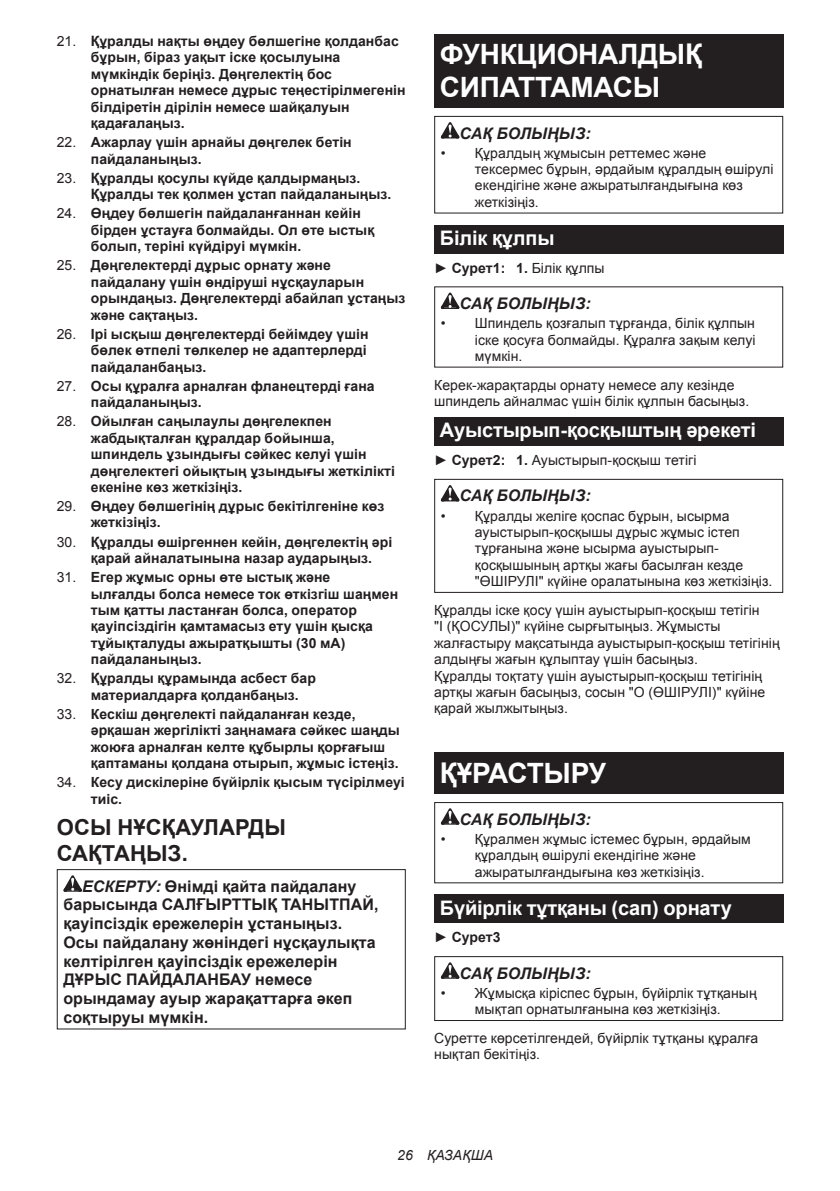
<style>
.page{position:relative;width:840px;height:1191px;background:#fff}
.page>*{position:absolute;margin:0;border:0;box-sizing:border-box;transform-origin:0 0}
.t1{font:700 28px/32.8px "Arial";letter-spacing:-.01em;color:#fff}
.t2{font:700 22px/25.8px "Arial";letter-spacing:.005em;color:#231f20}
.t3{font:700 20px "Arial";letter-spacing:-.01em;color:#fff}
.t4{font:700 16px/18.8px "Arial";letter-spacing:.005em;color:#231f20}
.t5{font:italic 700 16px "Arial";letter-spacing:.005em;color:#231f20}
.t6{font:700 14px/16.4px "Arial";letter-spacing:.005em;color:#231f20}
.t7{font:14px/16.4px "Arial";letter-spacing:.005em;color:#231f20}
.t8{font:italic 14px "Arial";letter-spacing:.005em;color:#231f20}
.s1{font-weight:400}
.s2{font-style:italic}
.s3{font-weight:700}
</style>
<div class="page">
<svg style="left:63px;top:875px;width:19px;height:16px"></svg>
<div style="left:57px;top:869px;width:348px;height:160px;border:1px solid #231f20"></div>
<div style="left:434px;top:34px;width:348px;height:74px;background:#231f20"></div>
<svg style="left:440px;top:122px;width:19px;height:16px"></svg>
<div style="left:434px;top:116px;width:348px;height:97px;border:1px solid #231f20"></div>
<div style="left:434px;top:225px;width:348px;height:28px;background:#231f20"></div>
<svg style="left:440px;top:292px;width:19px;height:17px"></svg>
<div style="left:434px;top:417px;width:348px;height:29px;background:#231f20"></div>
<svg style="left:440px;top:485px;width:19px;height:16px"></svg>
<div style="left:434px;top:479px;width:348px;height:114px;border:1px solid #231f20"></div>
<div style="left:434px;top:753px;width:348px;height:41px;background:#231f20"></div>
<svg style="left:440px;top:808px;width:19px;height:16px"></svg>
<div style="left:434px;top:802px;width:348px;height:81px;border:1px solid #231f20"></div>
<div style="left:434px;top:894px;width:348px;height:29px;background:#231f20"></div>
<svg style="left:440px;top:962px;width:19px;height:16px"></svg>
<div style="left:434px;top:956px;width:348px;height:65px;border:1px solid #231f20"></div>
<p class="t6" style="left:91px;top:33px;width:316px;text-indent:-34px"><span class="s1">21.</span> Құралды нақты өңдеу бөлшегіне қолданбас бұрын, біраз уақыт іске қосылуына мүмкіндік беріңіз. Дөңгелектің бос орнатылған немесе дұрыс теңестірілмегенін білдіретін дірілін немесе шайқалуын қадағалаңыз.</p>
<p class="t6" style="left:91px;top:134px;width:262px;text-indent:-34px"><span class="s1">22.</span> Ажарлау үшін арнайы дөңгелек бетін пайдаланыңыз.</p>
<p class="t6" style="left:91px;top:170px;width:302px;text-indent:-34px"><span class="s1">23.</span> Құралды қосулы күйде қалдырмаңыз.<br>Құралды тек қолмен ұстап пайдаланыңыз.</p>
<p class="t6" style="left:91px;top:206px;width:285px;text-indent:-34px"><span class="s1">24.</span> Өңдеу бөлшегін пайдаланғаннан кейін бірден ұстауға болмайды. Ол өте ыстық болып, теріні күйдіруі мүмкін.</p>
<p class="t6" style="left:91px;top:258px;width:316px;text-indent:-34px"><span class="s1">25.</span> Дөңгелектерді дұрыс орнату және пайдалану үшін өндіруші нұсқауларын орындаңыз. Дөңгелектерді абайлап ұстаңыз және сақтаңыз.</p>
<p class="t6" style="left:91px;top:326px;width:279px;text-indent:-34px"><span class="s1">26.</span> Ірі ысқыш дөңгелектерді бейімдеу үшін бөлек өтпелі төлкелер не адаптерлерді пайдаланбаңыз.</p>
<p class="t6" style="left:91px;top:378px;width:285px;text-indent:-34px"><span class="s1">27.</span> Осы құралға арналған фланецтерді ғана пайдаланыңыз.</p>
<p class="t6" style="left:91px;top:413px;width:305px;text-indent:-34px"><span class="s1">28.</span> Ойылған саңылаулы дөңгелекпен жабдықталған құралдар бойынша, шпиндель ұзындығы сәйкес келуі үшін дөңгелектегі ойықтың ұзындығы жеткілікті екеніне көз жеткізіңіз.</p>
<p class="t6" style="left:91px;top:498px;width:295px;text-indent:-34px"><span class="s1">29.</span> Өңдеу бөлшегінің дұрыс бекітілгеніне көз жеткізіңіз.</p>
<p class="t6" style="left:91px;top:534px;width:303px;text-indent:-34px"><span class="s1">30.</span> Құралды өшіргеннен кейін, дөңгелектің әрі қарай айналатынына назар аударыңыз.</p>
<p class="t6" style="left:91px;top:569px;width:309px;text-indent:-34px"><span class="s1">31.</span> Егер жұмыс орны өте ыстық және ылғалды болса немесе ток өткізгіш шаңмен тым қатты ластанған болса, оператор қауіпсіздігін қамтамасыз ету үшін қысқа тұйықталуды ажыратқышты (30 мА) пайдаланыңыз.</p>
<p class="t6" style="left:91px;top:671px;width:226px;text-indent:-34px"><span class="s1">32.</span> Құралды құрамында асбест бар материалдарға қолданбаңыз.</p>
<p class="t6" style="left:91px;top:706px;width:310px;text-indent:-34px"><span class="s1">33.</span> Кескіш дөңгелекті пайдаланған кезде, әрқашан жергілікті заңнамаға сәйкес шаңды жоюға арналған келте құбырлы қорғағыш қаптаманы қолдана отырып, жұмыс істеңіз.</p>
<p class="t6" style="left:91px;top:774px;width:315px;text-indent:-34px"><span class="s1">34.</span> Кесу дискілеріне бүйірлік қысым түсірілмеуі тиіс.</p>
<h2 class="t2" style="left:57px;top:815px;width:230px">ОСЫ НҰСҚАУЛАРДЫ<br>САҚТАҢЫЗ.</h2>
<p class="t4" style="left:63px;top:877px;width:316px;text-indent:19px"><span class="s2">ЕСКЕРТУ:</span> Өнімді қайта пайдалану барысында САЛҒЫРТТЫҚ ТАНЫТПАЙ, қауіпсіздік ережелерін ұстаныңыз.<br>Осы пайдалану жөніндегі нұсқаулықта келтірілген қауіпсіздік ережелерін<br>ДҰРЫС ПАЙДАЛАНБАУ немесе орындамау ауыр жарақаттарға әкеп соқтыруы мүмкін.</p>
<h1 class="t1" style="left:439px;top:38px;width:264px">ФУНКЦИОНАЛДЫҚ<br>СИПАТТАМАСЫ</h1>
<p class="t5" style="left:459px;top:122px;width:133px">САҚ БОЛЫҢЫЗ:</p>
<p class="t7" style="left:474px;top:145px;width:300px;text-indent:-34px">• Құралдың жұмысын реттемес және тексермес бұрын, әрдайым құралдың өшірулі екендігіне және ажыратылғандығына көз жеткізіңіз.</p>
<h3 class="t3" style="left:439px;top:224px;width:116px">Білік құлпы</h3>
<p class="t7" style="left:434px;top:260px;width:172px">► <span class="s3">Сурет1: 1.</span> Білік құлпы</p>
<p class="t5" style="left:459px;top:293px;width:133px">САҚ БОЛЫҢЫЗ:</p>
<p class="t7" style="left:474px;top:315px;width:282px;text-align:justify;text-indent:-34px">• Шпиндель қозғалып тұрғанда, білік құлпын іске қосуға болмайды. Құралға зақым келуі мүмкін.</p>
<p class="t7" style="left:434px;top:377px;width:316px">Керек-жарақтарды орнату немесе алу кезінде шпиндель айналмас үшін білік құлпын басыңыз.</p>
<h3 class="t3" style="left:439px;top:417px;width:317px">Ауыстырып-қосқыштың әрекеті</h3>
<p class="t7" style="left:434px;top:452px;width:264px">► <span class="s3">Сурет2: 1.</span> Ауыстырып-қосқыш тетігі</p>
<p class="t5" style="left:459px;top:485px;width:133px">САҚ БОЛЫҢЫЗ:</p>
<p class="t7" style="left:474px;top:508px;width:299px;text-indent:-34px">• Құралды желіге қоспас бұрын, ысырма ауыстырып-қосқышы дұрыс жұмыс істеп тұрғанына және ысырма ауыстырып&shy;қосқышының артқы жағы басылған кезде "ӨШІРУЛІ" күйіне оралатынына көз жеткізіңіз.</p>
<p class="t7" style="left:434px;top:602px;width:347px">Құралды іске қосу үшін ауыстырып-қосқыш тетігін<br>"I (ҚОСУЛЫ)" күйіне сырғытыңыз. Жұмысты жалғастыру мақсатында ауыстырып-қосқыш тетігінің алдыңғы жағын құлыптау үшін басыңыз.<br>Құралды тоқтату үшін ауыстырып-қосқыш тетігінің артқы жағын басыңыз, сосын "O (ӨШІРУЛІ)" күйіне қарай жылжытыңыз.</p>
<h1 class="t1" style="left:439px;top:757px;width:168px">ҚҰРАСТЫРУ</h1>
<p class="t5" style="left:459px;top:808px;width:133px">САҚ БОЛЫҢЫЗ:</p>
<p class="t7" style="left:474px;top:831px;width:277px;text-indent:-34px">• Құралмен жұмыс істемес бұрын, әрдайым құралдың өшірулі екендігіне және ажыратылғандығына көз жеткізіңіз.</p>
<h3 class="t3" style="left:439px;top:894px;width:293px">Бүйірлік тұтқаны (сап) орнату</h3>
<p class="t6" style="left:434px;top:929px;width:68px"><span class="s1">►</span> Сурет3</p>
<p class="t5" style="left:459px;top:962px;width:133px">САҚ БОЛЫҢЫЗ:</p>
<p class="t7" style="left:440px;top:985px;width:317px;text-align:center">• Жұмысқа кіріспес бұрын, бүйірлік тұтқаның мықтап орнатылғанына көз жеткізіңіз.</p>
<p class="t7" style="left:434px;top:1030px;width:325px">Суретте көрсетілгендей, бүйірлік тұтқаны құралға нықтап бекітіңіз.</p>
<p class="t8" style="left:397px;top:1146px;width:97px">26 ҚАЗАҚША</p>
</div>
